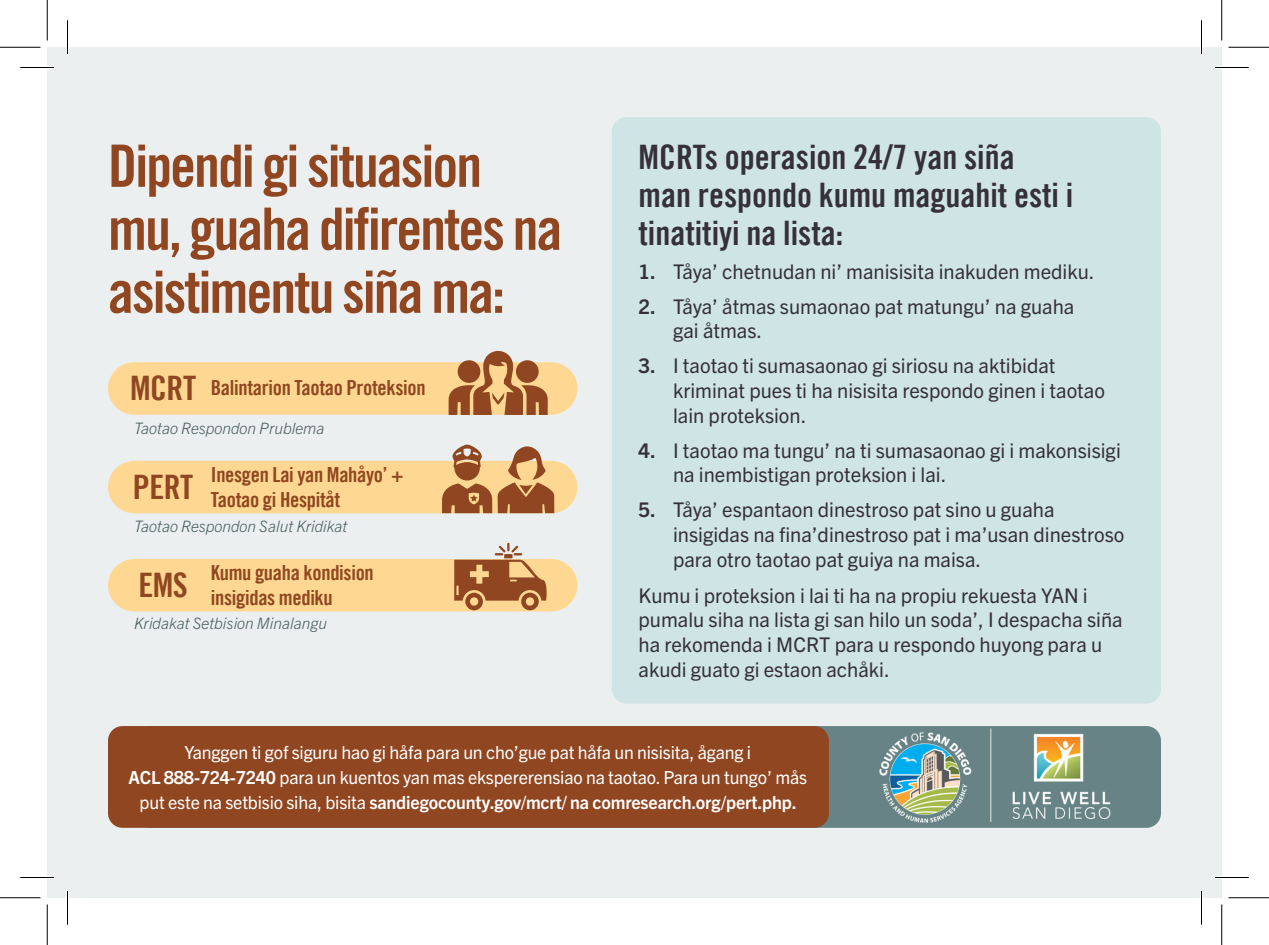
<style>
.page{position:relative;width:1269px;height:945px;background:#fff}
.page>*{position:absolute;margin:0;border:0;box-sizing:border-box;transform-origin:0 0}
.t1{font:58.5px/63px "Trade Gothic LT Bold Cond Twenty";letter-spacing:-.035em;color:#904721}
.t2{font:33.75px/38.2px "Trade Gothic LT Bold Cond Twenty";color:#35303b}
.t3{font:33.75px "Trade Gothic LT Bold Cond Twenty";letter-spacing:-.015em;color:#904721}
.t4{font:20.7px/25px "Trade Gothic LT Bold Cond Twenty";letter-spacing:-.015em;color:#904721}
.Paragraph_Style_1{font:20.25px/24.8px "Trade Gothic Next LT Pro";color:#35303b}
.Paragraph_Style_1-2{font:18px/24.8px "Trade Gothic Next LT Pro";letter-spacing:-.01em;color:#fff;text-align:center}
.t5{font:italic 300 15.75px "Trade Gothic Next LT Pro";color:#4a5d5e}
.s1{font-weight:700}
</style>
<div class="page">
<div style="left:47px;top:47px;width:1175px;height:851px;background:#ebefef"></div>
<div style="left:108px;top:362px;width:469px;height:53px;background:#fed892;border-radius:26px"></div>
<div style="left:108px;top:461px;width:469px;height:52px;background:#fed892;border-radius:26px"></div>
<div style="left:108px;top:559px;width:469px;height:52px;background:#fed892;border-radius:26px"></div>
<svg style="left:449px;top:351px;width:99px;height:64px"></svg>
<div style="left:458px;top:360px;width:22px;height:23px;background:#904721;border-radius:50%"></div>
<div style="left:516px;top:360px;width:23px;height:23px;background:#904721;border-radius:50%"></div>
<svg style="left:442px;top:445px;width:112px;height:68px"></svg>
<svg style="left:454px;top:543px;width:93px;height:67px"></svg>
<div style="left:136px;top:726px;width:1025px;height:102px;background:#678385;border-radius:15px"></div>
<div style="left:108px;top:726px;width:721px;height:102px;background:#904721;border-radius:15px"></div>
<div style="left:612px;top:117px;width:549px;height:587px;background:#cfe4e5;border-radius:15px"></div>
<img style="left:879px;top:728px;width:232px;height:95px">
<hr style="left:20px;top:66px;width:34px;height:3px;background:#fff">
<hr style="left:1215px;top:66px;width:34px;height:3px;background:#fff">
<hr style="left:20px;top:876px;width:34px;height:3px;background:#fff">
<hr style="left:1215px;top:876px;width:34px;height:3px;background:#fff">
<hr style="left:66px;top:20px;width:3px;height:34px;background:#fff">
<hr style="left:66px;top:891px;width:3px;height:34px;background:#fff">
<hr style="left:1200px;top:20px;width:3px;height:34px;background:#fff">
<hr style="left:1200px;top:891px;width:3px;height:34px;background:#fff">
<hr style="left:20px;top:67px;width:34px;height:1px;background:#000">
<hr style="left:1215px;top:67px;width:34px;height:1px;background:#000">
<hr style="left:20px;top:877px;width:34px;height:1px;background:#000">
<hr style="left:1215px;top:877px;width:34px;height:1px;background:#000">
<hr style="left:67px;top:20px;width:1px;height:34px;background:#000">
<hr style="left:67px;top:891px;width:1px;height:34px;background:#000">
<hr style="left:1201px;top:20px;width:1px;height:34px;background:#000">
<hr style="left:1201px;top:891px;width:1px;height:34px;background:#000">
<hr style="left:0;top:47px;width:40px;height:1px;background:#000">
<hr style="left:1228px;top:47px;width:41px;height:1px;background:#000">
<hr style="left:0;top:897px;width:40px;height:1px;background:#000">
<hr style="left:1228px;top:897px;width:41px;height:1px;background:#000">
<hr style="left:47px;top:0;width:1px;height:40px;background:#000">
<hr style="left:47px;top:904px;width:1px;height:41px;background:#000">
<hr style="left:1221px;top:0;width:1px;height:40px;background:#000">
<hr style="left:1221px;top:904px;width:1px;height:41px;background:#000">
<p class="t1" style="left:108px;top:134px;width:456px">Dipendi gi situasion mu, guaha difirentes na asistimentu siña ma:</p>
<p class="t3" style="left:130px;top:368px;width:67px">MCRT</p>
<p class="t4" style="left:211px;top:375px;width:216px">Balintarion Taotao Proteksion</p>
<p class="t5" style="left:134px;top:417px;width:192px">Taotao Respondon Prublema</p>
<p class="t3" style="left:133px;top:466px;width:62px">PERT</p>
<p class="t4" style="left:211px;top:462px;width:194px">Inesgen Lai yan Mahåyo’ +<br>Taotao gi Hespitåt</p>
<p class="t5" style="left:134px;top:516px;width:215px">Taotao Respondon Salut Kridikat</p>
<p class="t3" style="left:138px;top:565px;width:51px">EMS</p>
<p class="t4" style="left:211px;top:560px;width:164px">Kumu guaha kondision insigidas mediku</p>
<p class="t5" style="left:134px;top:613px;width:194px">Kridakat Setbision Minalangu</p>
<p class="t2" style="left:639px;top:138px;width:436px">MCRTs operasion 24/7 yan siña man respondo kumu maguahit esti i tinatitiyi na lista:</p>
<p class="Paragraph_Style_1" style="left:639px;top:258px;width:458px"><span class="s1">1.</span> Tåya’ chetnudan ni’ manisisita inakuden mediku.</p>
<p class="Paragraph_Style_1" style="left:673px;top:293px;width:403px;text-indent:-35px"><span class="s1">2.</span> Tåya’ åtmas sumaonao pat matungu’ na guaha gai åtmas.</p>
<p class="Paragraph_Style_1" style="left:673px;top:352px;width:433px;text-indent:-35px"><span class="s1">3.</span> I taotao ti sumasaonao gi siriosu na aktibidat kriminat pues ti ha nisisita respondo ginen i taotao lain proteksion.</p>
<p class="Paragraph_Style_1" style="left:673px;top:437px;width:449px;text-indent:-35px"><span class="s1">4.</span> I taotao ma tungu’ na ti sumasaonao gi i makonsisigi na inembistigan proteksion i lai.</p>
<p class="Paragraph_Style_1" style="left:673px;top:496px;width:453px;text-indent:-35px"><span class="s1">5.</span> Tåya’ espantaon dinestroso pat sino u guaha insigidas na fina’dinestroso pat i ma’usan dinestroso para otro taotao pat guiya na maisa.</p>
<p class="Paragraph_Style_1" style="left:639px;top:581px;width:486px">Kumu i proteksion i lai ti ha na propiu rekuesta YAN i pumalu siha na lista gi san hilo un soda’, I despacha siña ha rekomenda i MCRT para u respondo huyong para u akudi guato gi estaon achåki.</p>
<p class="Paragraph_Style_1-2" style="left:129px;top:739px;width:680px">Yanggen ti gof siguru hao gi håfa para un cho’gue pat håfa un nisisita, ågang i<br><span class="s1">ACL 888-724-7240</span> para un kuentos yan mas ekspererensiao na taotao. Para un tungo’ mås put este na setbisio siha, bisita <span class="s1">sandiegocounty.gov/mcrt/ na comresearch.org/pert.php.</span></p>
</div>
